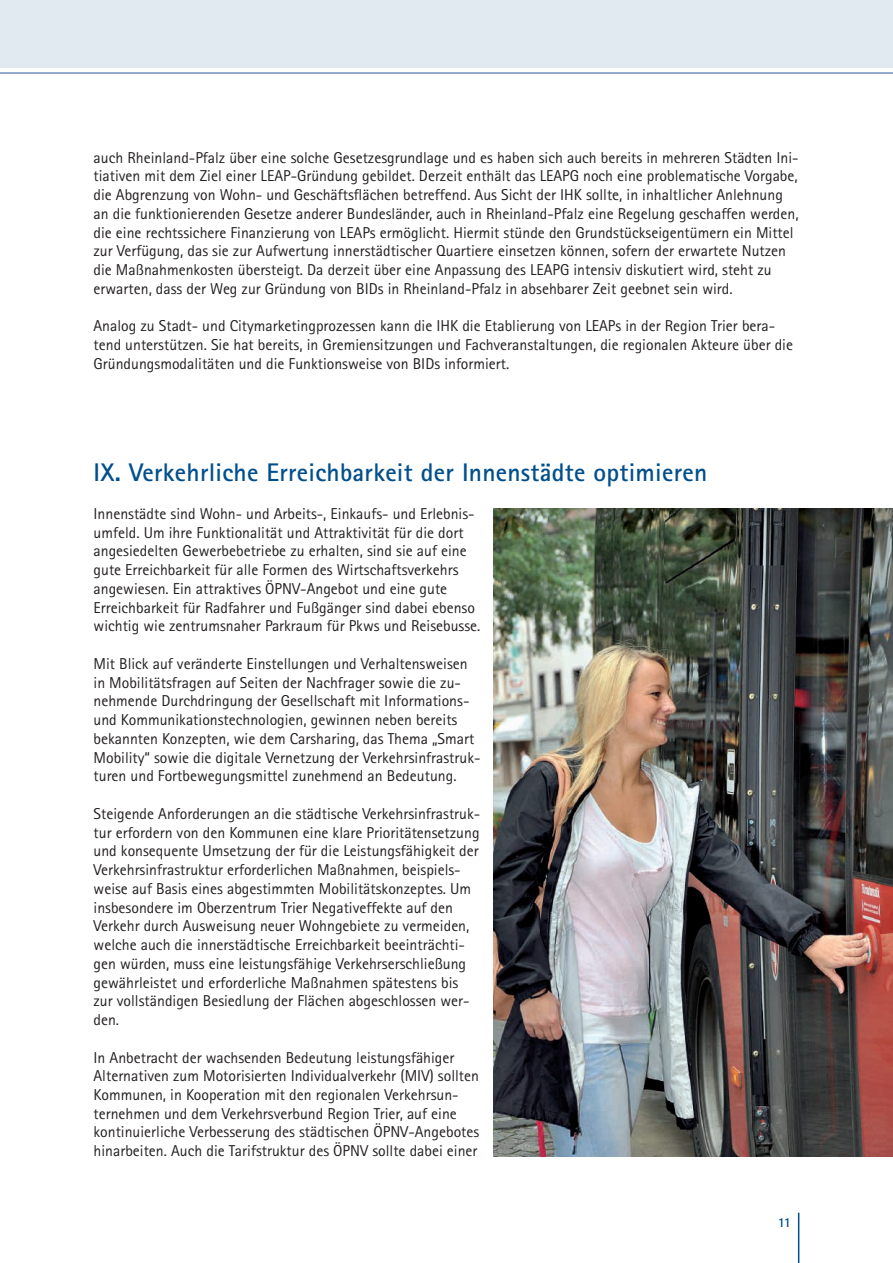
<style>
.page{position:relative;width:893px;height:1263px;background:#fff}
.page>*{position:absolute;margin:0;border:0;box-sizing:border-box;transform-origin:0 0}
.t1{font:700 25.5px "Rotis Sans Serif";letter-spacing:.01em;color:#004f8c}
.t2{font:15.75px/18.8px "Rotis Sans Serif";color:#231f20}
.t3{font:700 13.5px "Rotis Sans Serif";color:#004f8c}
</style>
<div class="page">
<div style="left:0;top:0;width:893px;height:68px;background:#e1e9f1"></div>
<hr style="left:0;top:72px;width:893px;height:2px;background:#6f8ebb">
<hr style="left:798px;top:1213px;width:1px;height:50px;background:#004f8c">
<img style="left:493px;top:508px;width:400px;height:648px">
<p class="t2" style="left:94px;top:148px;width:707px">auch Rheinland-Pfalz über eine solche Gesetzesgrundlage und es haben sich auch bereits in mehreren Städten Ini&shy;tiativen mit dem Ziel einer LEAP-Gründung gebildet. Derzeit enthält das LEAPG noch eine problematische Vorgabe, die Abgrenzung von Wohn- und Geschäftsflächen betreffend. Aus Sicht der IHK sollte, in inhaltlicher Anlehnung an die funktionierenden Gesetze anderer Bundesländer, auch in Rheinland-Pfalz eine Regelung geschaffen werden, die eine rechtssichere Finanzierung von LEAPs ermöglicht. Hiermit stünde den Grundstückseigentümern ein Mittel zur Verfügung, das sie zur Aufwertung innerstädtischer Quartiere einsetzen können, sofern der erwartete Nutzen die Maßnahmenkosten übersteigt. Da derzeit über eine Anpassung des LEAPG intensiv diskutiert wird, steht zu erwarten, dass der Weg zur Gründung von BIDs in Rheinland-Pfalz in absehbarer Zeit geebnet sein wird.</p>
<p class="t2" style="left:94px;top:316px;width:701px">Analog zu Stadt- und Citymarketingprozessen kann die IHK die Etablierung von LEAPs in der Region Trier bera&shy;tend unterstützen. Sie hat bereits, in Gremiensitzungen und Fachveranstaltungen, die regionalen Akteure über die<br>Gründungsmodalitäten und die Funktionsweise von BIDs informiert.</p>
<h1 class="t1" style="left:94px;top:456px;width:615px">IX. Verkehrliche Erreichbarkeit der Innenstädte optimieren</h1>
<p class="t2" style="left:94px;top:504px;width:388px">Innenstädte sind Wohn- und Arbeits-, Einkaufs- und Erlebnis&shy;umfeld. Um ihre Funktionalität und Attraktivität für die dort angesiedelten Gewerbebetriebe zu erhalten, sind sie auf eine gute Erreichbarkeit für alle Formen des Wirtschaftsverkehrs angewiesen. Ein attraktives ÖPNV-Angebot und eine gute Erreichbarkeit für Radfahrer und Fußgänger sind dabei ebenso wichtig wie zentrumsnaher Parkraum für Pkws und Reisebusse.</p>
<p class="t2" style="left:94px;top:654px;width:388px">Mit Blick auf veränderte Einstellungen und Verhaltensweisen in Mobilitätsfragen auf Seiten der Nachfrager sowie die zu&shy;nehmende Durchdringung der Gesellschaft mit Informations&shy;und Kommunikationstechnologien, gewinnen neben bereits bekannten Konzepten, wie dem Carsharing, das Thema „Smart Mobility“ sowie die digitale Vernetzung der Verkehrsinfrastruk&shy;turen und Fortbewegungsmittel zunehmend an Bedeutung.</p>
<p class="t2" style="left:94px;top:804px;width:388px">Steigende Anforderungen an die städtische Verkehrsinfrastruk&shy;tur erfordern von den Kommunen eine klare Prioritätensetzung und konsequente Umsetzung der für die Leistungsfähigkeit der Verkehrsinfrastruktur erforderlichen Maßnahmen, beispiels&shy;weise auf Basis eines abgestimmten Mobilitätskonzeptes. Um insbesondere im Oberzentrum Trier Negativeffekte auf den Verkehr durch Ausweisung neuer Wohngebiete zu vermeiden, welche auch die innerstädtische Erreichbarkeit beeinträchti&shy;gen würden, muss eine leistungsfähige Verkehrserschließung gewährleistet und erforderliche Maßnahmen spätestens bis zur vollständigen Besiedlung der Flächen abgeschlossen wer&shy;den.</p>
<p class="t2" style="left:94px;top:1048px;width:387px">In Anbetracht der wachsenden Bedeutung leistungsfähiger Alternativen zum Motorisierten Individualverkehr (MIV) sollten Kommunen, in Kooperation mit den regionalen Verkehrsun&shy;ternehmen und dem Verkehrsverbund Region Trier, auf eine kontinuierliche Verbesserung des städtischen ÖPNV-Angebotes hinarbeiten. Auch die Tarifstruktur des ÖPNV sollte dabei einer</p>
<p class="t3" style="left:778px;top:1214px;width:15px">11</p>
</div>
